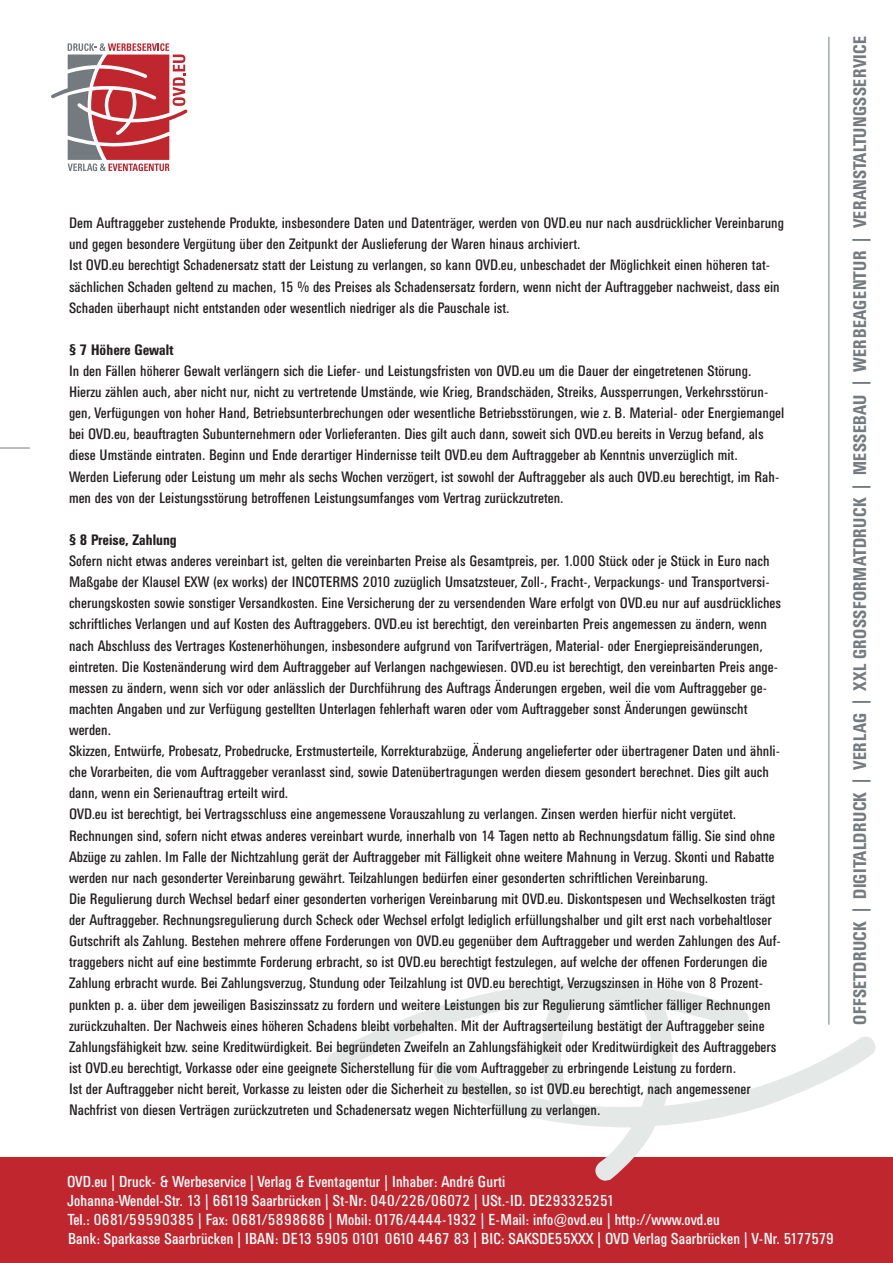
<style>
.page{position:relative;width:893px;height:1263px;background:#fff}
.page>*{position:absolute;margin:0;border:0;box-sizing:border-box;transform-origin:0 0}
.t1{font:700 18.15px "Univers Condensed BQ";letter-spacing:.02em;color:#747b80}
.t2{font:15.75px/18.9px "Univers Condensed BQ";color:#fff}
.t3{font:15px/21.1px "Univers Condensed BQ";color:#231f20}
.t4{font:700 15px "Univers Condensed BQ";color:#231f20}
</style>
<div class="page">
<hr style="left:0;top:448px;width:30px;height:1px;background:#747b80">
<hr style="left:828px;top:37px;width:1px;height:987px;background:#747b80">
<div style="left:0;top:1157px;width:893px;height:106px;background:#c0262d"></div>
<svg style="left:327px;top:977px;width:549px;height:203px"></svg>
<svg style="left:51px;top:43px;width:137px;height:128px"></svg>
<p class="t3" style="left:69px;top:212px;width:717px">Dem Auftraggeber zustehende Produkte, insbesondere Daten und Datenträger, werden von OVD.eu nur nach ausdrücklicher Vereinbarung und gegen besondere Vergütung über den Zeitpunkt der Auslieferung der Waren hinaus archiviert.<br>Ist OVD.eu berechtigt Schadenersatz statt der Leistung zu verlangen, so kann OVD.eu, unbeschadet der Möglichkeit einen höheren tat&shy;sächlichen Schaden geltend zu machen, 15 % des Preises als Schadensersatz fordern, wenn nicht der Auftraggeber nachweist, dass ein Schaden überhaupt nicht entstanden oder wesentlich niedriger als die Pauschale ist.</p>
<p class="t4" style="left:69px;top:341px;width:106px">§ 7 Höhere Gewalt</p>
<p class="t3" style="left:69px;top:360px;width:717px">In den Fällen höherer Gewalt verlängern sich die Liefer- und Leistungsfristen von OVD.eu um die Dauer der eingetretenen Störung.<br>Hierzu zählen auch, aber nicht nur, nicht zu vertretende Umstände, wie Krieg, Brandschäden, Streiks, Aussperrungen, Verkehrsstörun&shy;gen, Verfügungen von hoher Hand, Betriebsunterbrechungen oder wesentliche Betriebsstörungen, wie z. B. Material- oder Energiemangel bei OVD.eu, beauftragten Subunternehmern oder Vorlieferanten. Dies gilt auch dann, soweit sich OVD.eu bereits in Verzug befand, als diese Umstände eintraten. Beginn und Ende derartiger Hindernisse teilt OVD.eu dem Auftraggeber ab Kenntnis unverzüglich mit.<br>Werden Lieferung oder Leistung um mehr als sechs Wochen verzögert, ist sowohl der Auftraggeber als auch OVD.eu berechtigt, im Rah&shy;men des von der Leistungsstörung betroffenen Leistungsumfanges vom Vertrag zurückzutreten.</p>
<p class="t4" style="left:69px;top:532px;width:109px">§ 8 Preise, Zahlung</p>
<p class="t3" style="left:69px;top:550px;width:714px">Sofern nicht etwas anderes vereinbart ist, gelten die vereinbarten Preise als Gesamtpreis, per. 1.000 Stück oder je Stück in Euro nach Maßgabe der Klausel EXW (ex works) der INCOTERMS 2010 zuzüglich Umsatzsteuer, Zoll-, Fracht-, Verpackungs- und Transportversi&shy;cherungskosten sowie sonstiger Versandkosten. Eine Versicherung der zu versendenden Ware erfolgt von OVD.eu nur auf ausdrückliches schriftliches Verlangen und auf Kosten des Auftraggebers. OVD.eu ist berechtigt, den vereinbarten Preis angemessen zu ändern, wenn nach Abschluss des Vertrages Kostenerhöhungen, insbesondere aufgrund von Tarifverträgen, Material- oder Energiepreisänderungen, eintreten. Die Kostenänderung wird dem Auftraggeber auf Verlangen nachgewiesen. OVD.eu ist berechtigt, den vereinbarten Preis ange&shy;messen zu ändern, wenn sich vor oder anlässlich der Durchführung des Auftrags Änderungen ergeben, weil die vom Auftraggeber ge&shy;machten Angaben und zur Verfügung gestellten Unterlagen fehlerhaft waren oder vom Auftraggeber sonst Änderungen gewünscht werden.<br>Skizzen, Entwürfe, Probesatz, Probedrucke, Erstmusterteile, Korrekturabzüge, Änderung angelieferter oder übertragener Daten und ähnli&shy;che Vorarbeiten, die vom Auftraggeber veranlasst sind, sowie Datenübertragungen werden diesem gesondert berechnet. Dies gilt auch dann, wenn ein Serienauftrag erteilt wird.<br>OVD.eu ist berechtigt, bei Vertragsschluss eine angemessene Vorauszahlung zu verlangen. Zinsen werden hierfür nicht vergütet.<br>Rechnungen sind, sofern nicht etwas anderes vereinbart wurde, innerhalb von 14 Tagen netto ab Rechnungsdatum fällig. Sie sind ohne Abzüge zu zahlen. Im Falle der Nichtzahlung gerät der Auftraggeber mit Fälligkeit ohne weitere Mahnung in Verzug. Skonti und Rabatte werden nur nach gesonderter Vereinbarung gewährt. Teilzahlungen bedürfen einer gesonderten schriftlichen Vereinbarung.<br>Die Regulierung durch Wechsel bedarf einer gesonderten vorherigen Vereinbarung mit OVD.eu. Diskontspesen und Wechselkosten trägt der Auftraggeber. Rechnungsregulierung durch Scheck oder Wechsel erfolgt lediglich erfüllungshalber und gilt erst nach vorbehaltloser Gutschrift als Zahlung. Bestehen mehrere offene Forderungen von OVD.eu gegenüber dem Auftraggeber und werden Zahlungen des Auf&shy;traggebers nicht auf eine bestimmte Forderung erbracht, so ist OVD.eu berechtigt festzulegen, auf welche der offenen Forderungen die Zahlung erbracht wurde. Bei Zahlungsverzug, Stundung oder Teilzahlung ist OVD.eu berechtigt, Verzugszinsen in Höhe von 8 Prozent&shy;punkten p. a. über dem jeweiligen Basiszinssatz zu fordern und weitere Leistungen bis zur Regulierung sämtlicher fälliger Rechnungen zurückzuhalten. Der Nachweis eines höheren Schadens bleibt vorbehalten. Mit der Auftragserteilung bestätigt der Auftraggeber seine Zahlungsfähigkeit bzw. seine Kreditwürdigkeit. Bei begründeten Zweifeln an Zahlungsfähigkeit oder Kreditwürdigkeit des Auftraggebers ist OVD.eu berechtigt, Vorkasse oder eine geeignete Sicherstellung für die vom Auftraggeber zu erbringende Leistung zu fordern.<br>Ist der Auftraggeber nicht bereit, Vorkasse zu leisten oder die Sicherheit zu bestellen, so ist OVD.eu berechtigt, nach angemessener Nachfrist von diesen Verträgen zurückzutreten und Schadenersatz wegen Nichterfüllung zu verlangen.</p>
<p class="t1" style="left:850px;top:1024px;width:990px;rotate:-90deg">OFFSETDRUCK | DIGITALDRUCK | VERLAG | XXL GROSSFORMATDRUCK | MESSEBAU | WERBEAGENTUR | VERANSTALTUNGSSERVICE</p>
<p class="t2" style="left:67px;top:1172px;width:769px">OVD.eu | Druck- &amp; Werbeservice | Verlag &amp; Eventagentur | Inhaber: André Gurti<br>Johanna-Wendel-Str. 13 | 66119 Saarbrücken | St-Nr: 040/226/06072 | USt.-ID. DE293325251<br>Tel.: 0681/59590385 | Fax: 0681/5898686 | Mobil: 0176/4444-1932 | E-Mail: info@ovd.eu | http://www.ovd.eu<br>Bank: Sparkasse Saarbrücken | IBAN: DE13 5905 0101 0610 4467 83 | BIC: SAKSDE55XXX | OVD Verlag Saarbrücken | V-Nr. 5177579</p>
</div>
